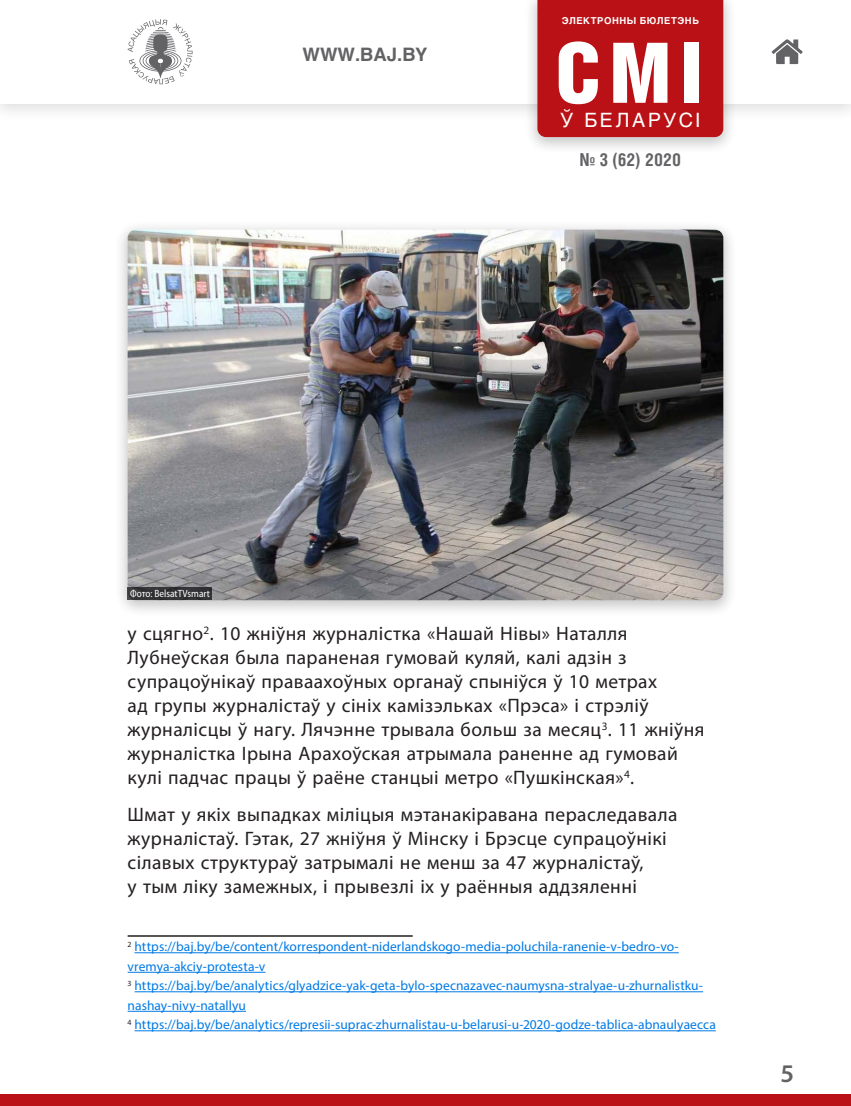
<style>
.page{position:relative;width:851px;height:1106px;background:#fff}
.page>*{position:absolute;margin:0;border:0;box-sizing:border-box;transform-origin:0 0}
.t1{font:83.55px "Helios Cond Black C";color:#fff}
.t2{font:600 25.5px "Myriad Pro";color:#636366}
.t3{font:19.5px/24px "Myriad Pro";letter-spacing:.02em;color:#231f20}
.t4{font:19.5px "Helios C";letter-spacing:.13em;color:#fff}
.t5{font:700 18.3px "Helios C";color:#636366}
.t6{font:700 17.85px "Helios Cond C";color:#636366}
.t7{font:13.5px/19.5px "Myriad Pro";color:#007ae5}
.t8{font:semi-condensed 10.5px "Myriad Pro";color:#fff;scale:.96 1}
.t9{font:700 9.45px "Helios C";letter-spacing:.06em;color:#fff}
</style>
<div class="page">
<div style="left:0;top:1094px;width:850px;height:12px;background:#b91115"></div>
<hr style="left:128px;top:935px;width:284px;height:1px;background:#231f20">
<hr style="left:134px;top:952px;width:544px;height:1px;background:#007ae5">
<hr style="left:128px;top:972px;width:137px;height:1px;background:#007ae5">
<hr style="left:134px;top:991px;width:569px;height:1px;background:#007ae5">
<hr style="left:128px;top:1011px;width:118px;height:1px;background:#007ae5">
<hr style="left:134px;top:1030px;width:581px;height:1px;background:#007ae5">
<div style="left:114px;top:220px;width:623px;height:398px;background:#231f20;opacity:.25"></div>
<img style="left:128px;top:230px;width:595px;height:370px">
<div style="left:128px;top:587px;width:84px;height:13px;background:#323335"></div>
<div style="left:0;top:0;width:850px;height:122px;background:#231f20;opacity:.15"></div>
<div style="left:0;top:0;width:850px;height:103px;background:#fff"></div>
<svg style="left:128px;top:19px;width:64px;height:65px"></svg>
<svg style="left:771px;top:39px;width:31px;height:25px"></svg>
<div style="left:523px;top:0;width:213px;height:155px;background:#231f20;opacity:.25"></div>
<div style="left:537px;top:0;width:186px;height:137px;background:#b91115"></div>
<p class="t5" style="left:302px;top:44px;width:126px">WWW.BAJ.BY</p>
<p class="t9" style="left:561px;top:15px;width:139px">ЭЛЕКТРОННЫ БЮЛЕТЭНЬ</p>
<h1 class="t1" style="left:555px;top:25px;width:149px">СМІ</h1>
<p class="t4" style="left:560px;top:109px;width:141px">Ў БЕЛАРУСІ</p>
<p class="t6" style="left:579px;top:149px;width:103px">№ 3 (62) 2020</p>
<p class="t8" style="left:130px;top:587px;width:85px">Фото: BelsatTVsmart</p>
<p class="t3" style="left:128px;top:621px;width:578px">у сцягно<sup>2</sup>. 10 жніўня журналістка «Нашай Нівы» Наталля Лубнеўская была параненая гумовай куляй, калі адзін з супрацоўнікаў праваахоўных органаў спыніўся ў 10 метрах<br>ад групы журналістаў у сініх камізэльках «Прэса» і стрэліў журналісцы ў нагу. Лячэнне трывала больш за месяц<sup>3</sup>. 11 жніўня журналістка Ірына Арахоўская атрымала раненне ад гумовай кулі падчас працы ў раёне станцыі метро «Пушкінская»<sup>4</sup>.</p>
<p class="t3" style="left:128px;top:802px;width:551px">Шмат у якіх выпадках міліцыя мэтанакіравана пераследавала журналістаў. Гэтак, 27 жніўня ў Мінску і Брэсце супрацоўнікі сілавых структураў затрымалі не менш за 47 журналістаў,<br>у тым ліку замежных, і прывезлі іх у раённыя аддзяленні</p>
<p class="t7" style="left:128px;top:937px;width:589px"><sup>2</sup> https://baj.by/be/content/korrespondent-niderlandskogo-media-poluchila-ranenie-v-bedro-vo&shy;vremya-akciy-protesta-v<br><sup>3</sup> https://baj.by/be/analytics/glyadzice-yak-geta-bylo-specnazavec-naumysna-stralyae-u-zhurnalistku&shy;nashay-nivy-natallyu<br><sup>4</sup> https://baj.by/be/analytics/represii-suprac-zhurnalistau-u-belarusi-u-2020-godze-tablica-abnaulyaecca</p>
<h2 class="t2" style="left:780px;top:1057px;width:15px">5</h2>
</div>
